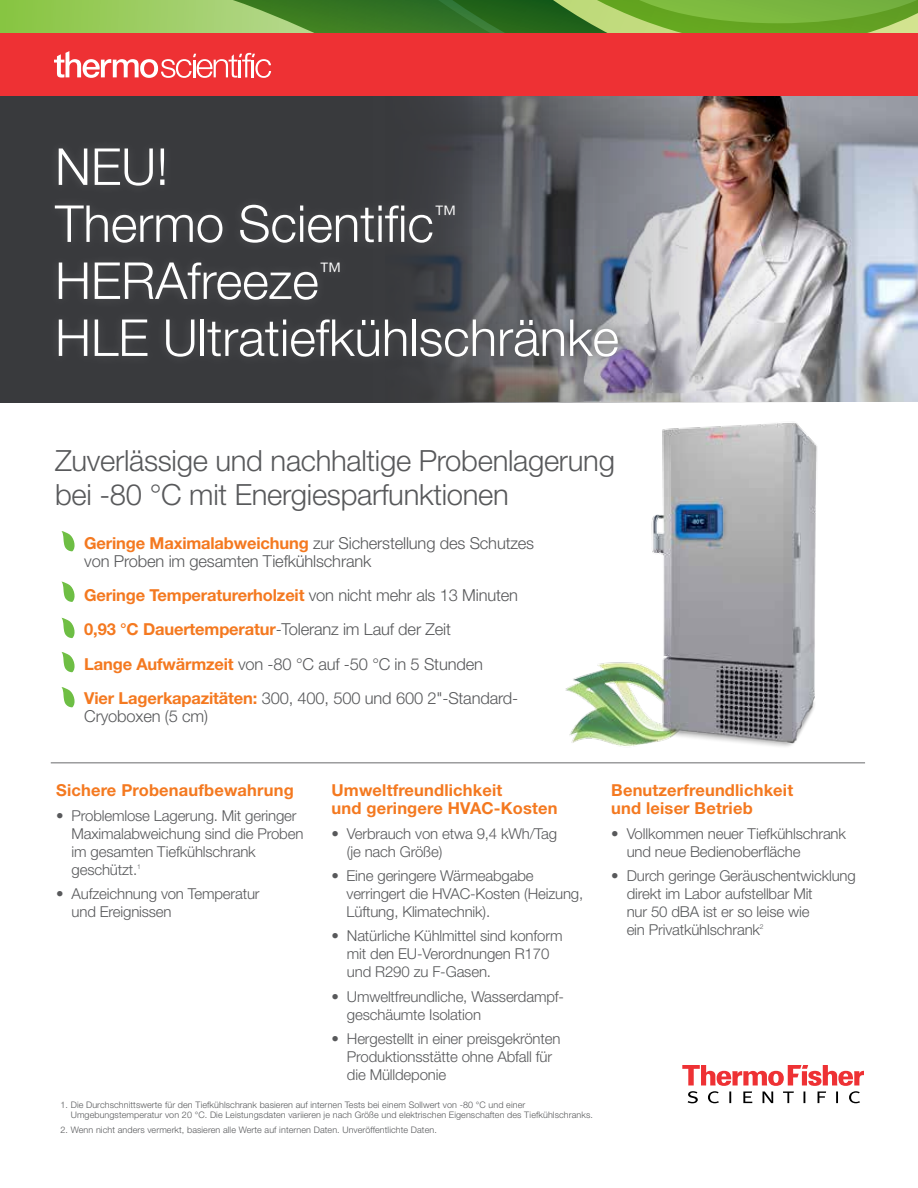
<style>
.page{position:relative;width:918px;height:1188px;background:#fff}
.page>*{position:absolute;margin:0;border:0;box-sizing:border-box;transform-origin:0 0}
.t1{font:300 51px/57px "Helvetica Neue LT Std";color:#fff}
.t2{font:300 29.25px/34.5px "Helvetica Neue LT Std";letter-spacing:-.01em;color:#58595b}
.t3{font:300 16.5px/34.2px "Helvetica Neue LT Std";letter-spacing:-.01em;color:#58595b}
.t4{font:700 16.5px/18px "Helvetica Neue LT Std";letter-spacing:.01em;color:#f47920}
.t5{font:300 15px/18px "Helvetica Neue LT Std";letter-spacing:-.01em;color:#58595b}
.t6{font:300 9px/10.5px "Helvetica Neue LT Std";letter-spacing:.01em;color:#58595b}
.t7{font:300 6.75px "Helvetica Neue LT Std";color:#58595b}
.s1{font-weight:700;color:#f47920}
</style>
<div class="page">
<svg style="left:0;top:0;width:918px;height:33px"></svg>
<img style="left:849px;top:96px;width:69px;height:306px">
<svg style="left:682px;top:1065px;width:182px;height:38px"></svg>
<hr style="left:51px;top:762px;width:814px;height:1px;background:#58595b">
<img style="left:499px;top:423px;width:329px;height:341px">
<svg style="left:0;top:96px;width:849px;height:307px"></svg>
<svg style="left:46px;top:139px;width:581px;height:227px;fill:#3f4043"></svg>
<svg style="left:61px;top:531px;width:14px;height:20px"></svg>
<svg style="left:62px;top:582px;width:13px;height:20px"></svg>
<svg style="left:61px;top:618px;width:14px;height:20px"></svg>
<svg style="left:61px;top:652px;width:14px;height:20px"></svg>
<svg style="left:61px;top:687px;width:14px;height:20px"></svg>
<div style="left:0;top:33px;width:918px;height:63px;background:#ee3134"></div>
<svg style="left:54px;top:51px;width:217px;height:27px"></svg>
<h1 class="t1" style="left:55px;top:137px;width:565px">NEU!<br>Thermo Scientific<sup>™<br></sup>HERAfreeze<sup>™<br></sup>HLE Ultratiefkühlschränke</h1>
<h2 class="t2" style="left:55px;top:442px;width:561px">Zuverlässige und nachhaltige Probenlagerung bei -80 °C mit Energiesparfunktionen</h2>
<p class="t3" style="left:84px;top:534px;width:451px;line-height:18px"><span class="s1">Geringe Maximalabweichung</span> zur Sicherstellung des Schutzes von Proben im gesamten Tiefkühlschrank</p>
<p class="t3" style="left:84px;top:578px;width:435px"><span class="s1">Geringe Temperaturerholzeit</span> von nicht mehr als 13 Minuten <span class="s1">0,93 °C Dauertemperatur</span>-Toleranz im Lauf der Zeit<br><span class="s1">Lange Aufwärmzeit</span> von -80 °C auf -50 °C in 5 Stunden<br><span class="s1">Vier Lagerkapazitäten:</span> 300, 400, 500 und 600 2"-Standard-</p>
<p class="t3" style="left:84px;top:699px;width:125px">Cryoboxen (5 cm)</p>
<p class="t4" style="left:56px;top:781px;width:239px">Sichere Probenaufbewahrung</p>
<p class="t5" style="left:72px;top:806px;width:233px;text-indent:-15px">• Problemlose Lagerung. Mit geringer<br>Maximalabweichung sind die Proben im gesamten Tiefkühlschrank geschützt.</p>
<p class="t7" style="left:137px;top:862px;width:5px">1</p>
<p class="t5" style="left:72px;top:885px;width:190px;text-indent:-15px">• Aufzeichnung von Temperatur und Ereignissen</p>
<p class="t4" style="left:332px;top:781px;width:227px">Umweltfreundlichkeit<br>und geringere HVAC-Kosten</p>
<p class="t5" style="left:347px;top:824px;width:212px;text-indent:-15px">• Verbrauch von etwa 9,4 kWh/Tag (je nach Größe)</p>
<p class="t5" style="left:347px;top:866px;width:238px;text-indent:-15px">• Eine geringere Wärmeabgabe verringert die HVAC-Kosten (Heizung,<br>Lüftung, Klimatechnik).</p>
<p class="t5" style="left:347px;top:927px;width:217px;text-indent:-15px">• Natürliche Kühlmittel sind konform mit den EU-Verordnungen R170 und R290 zu F-Gasen.</p>
<p class="t5" style="left:347px;top:987px;width:219px;text-indent:-15px">• Umweltfreundliche, Wasserdampf&shy;geschäumte Isolation</p>
<p class="t5" style="left:347px;top:1029px;width:215px;text-indent:-15px">• Hergestellt in einer preisgekrönten<br>Produktionsstätte ohne Abfall für die Mülldeponie</p>
<p class="t6" style="left:71px;top:1099px;width:524px;text-indent:-10px">1. Die Durchschnittswerte für den Tiefkühlschrank basieren auf internen Tests bei einem Sollwert von -80 °C und einer<br>Umgebungstemperatur von 20 °C. Die Leistungsdaten variieren je nach Größe und elektrischen Eigenschaften des Tiefkühlschranks.</p>
<p class="t6" style="left:60px;top:1124px;width:378px">2. Wenn nicht anders vermerkt, basieren alle Werte auf internen Daten. Unveröffentlichte Daten.</p>
<p class="t4" style="left:611px;top:781px;width:183px">Benutzerfreundlichkeit und leiser Betrieb</p>
<p class="t5" style="left:627px;top:824px;width:221px;text-indent:-15px">• Vollkommen neuer Tiefkühlschrank und neue Bedienoberfläche</p>
<p class="t5" style="left:627px;top:866px;width:231px;text-indent:-15px">• Durch geringe Geräuschentwicklung direkt im Labor aufstellbar Mit<br>nur 50 dBA ist er so leise wie<br>ein Privatkühlschrank</p>
<p class="t7" style="left:760px;top:922px;width:5px">2</p>
</div>
